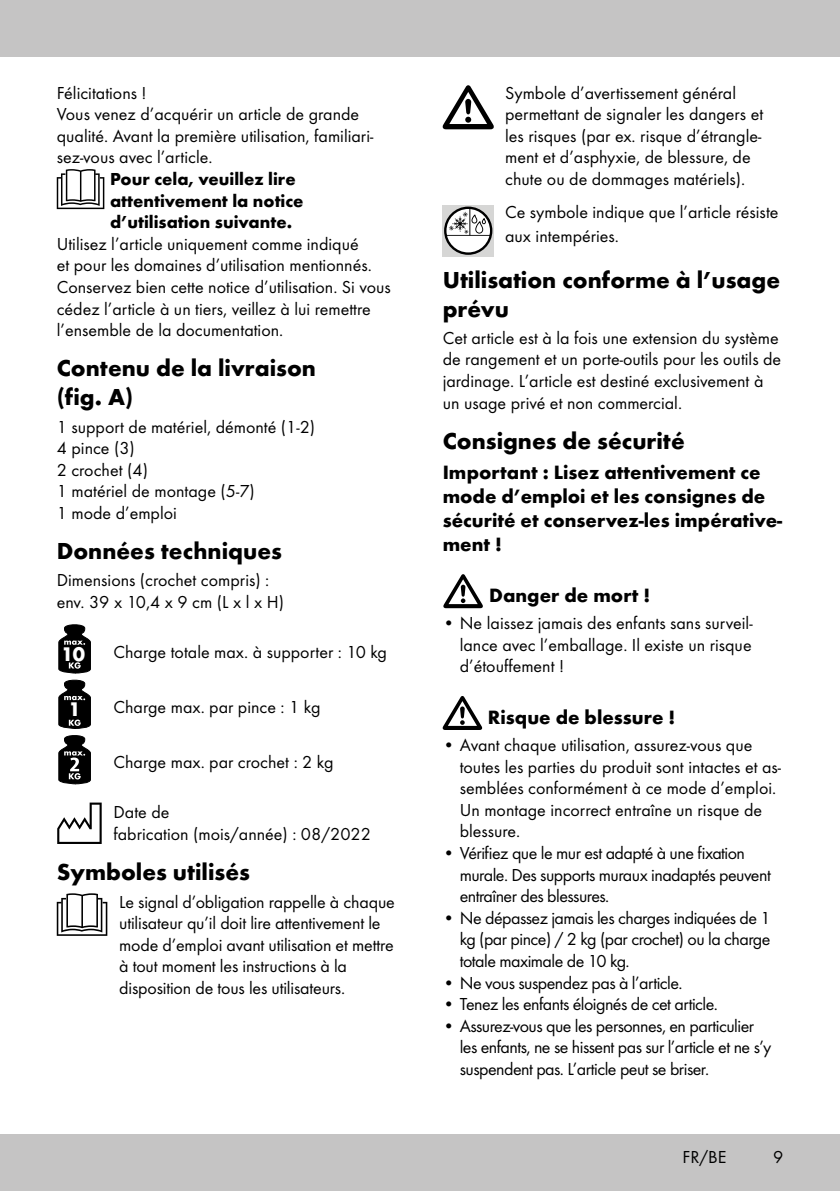
<style>
.page{position:relative;width:840px;height:1191px;background:#fff}
.page>*{position:absolute;margin:0;border:0;box-sizing:border-box;transform-origin:0 0}
.t1{font:700 24px/28.8px "Futura TOT";color:#000}
.t2{font:700 20.4px "Futura TOT";color:#fff}
.t3{font:700 20px/24px "Futura TOT";color:#000}
.t4{font:18px/21.6px "Futura TOT Boo";color:#000}
.t5{font:18px/21.6px "Futura TOT Boo";letter-spacing:-.03em;color:#000}
.t6{font:700 18px/21.6px "Futura TOT";color:#000}
</style>
<div class="page">
<div style="left:0;top:1134px;width:839px;height:57px;background:#c5c4c4"></div>
<div style="left:0;top:0;width:839px;height:57px;background:#c5c4c4"></div>
<svg style="left:57px;top:169px;width:47px;height:40px"></svg>
<svg style="left:59px;top:624px;width:32px;height:49px;background:#333"></svg>
<svg style="left:59px;top:680px;width:32px;height:48px;background:#303030"></svg>
<svg style="left:59px;top:735px;width:32px;height:49px"></svg>
<svg style="left:57px;top:802px;width:45px;height:42px"></svg>
<svg style="left:57px;top:893px;width:50px;height:43px"></svg>
<svg style="left:442px;top:85px;width:51px;height:44px"></svg>
<svg style="left:442px;top:205px;width:51px;height:51px"></svg>
<svg style="left:445px;top:208px;width:46px;height:46px"></svg>
<div style="left:444px;top:207px;width:48px;height:48px;border:2px solid #000;border-radius:50%"></div>
<hr style="left:445px;top:235px;width:45px;height:1px;background:#000">
<svg style="left:448px;top:208px;width:37px;height:27px"></svg>
<svg style="left:443px;top:574px;width:39px;height:34px"></svg>
<svg style="left:442px;top:696px;width:40px;height:34px"></svg>
<p class="t4" style="left:57px;top:82px;width:318px">Félicitations !<br>Vous venez d’acquérir un article de grande qualité. Avant la première utilisation, familiari&shy;sez-vous avec l’article.</p>
<p class="t6" style="left:110px;top:168px;width:195px">Pour cela, veuillez lire attentivement la notice d’utilisation suivante.</p>
<p class="t4" style="left:57px;top:233px;width:335px">Utilisez l’article uniquement comme indiqué<br>et pour les domaines d’utilisation mentionnés.<br>Conservez bien cette notice d’utilisation. Si vous cédez l’article à un tiers, veillez à lui remettre l’ensemble de la documentation.</p>
<h1 class="t1" style="left:57px;top:353px;width:261px">Contenu de la livraison (fig. A)</h1>
<p class="t4" style="left:57px;top:415px;width:260px">1 support de matériel, démonté (1-2)<br>4 pince (3)<br>2 crochet (4)<br>1 matériel de montage (5-7)<br>1 mode d’emploi</p>
<h1 class="t1" style="left:57px;top:536px;width:227px">Données techniques</h1>
<p class="t4" style="left:57px;top:569px;width:229px">Dimensions (crochet compris) : env. 39 x 10,4 x 9 cm (L x l x H)</p>
<p class="t2" style="left:61px;top:641px;width:25px">10</p>
<p class="t4" style="left:113px;top:641px;width:275px">Charge totale max. à supporter : 10 kg</p>
<p class="t2" style="left:69px;top:696px;width:14px">1</p>
<p class="t4" style="left:113px;top:696px;width:208px">Charge max. par pince : 1 kg</p>
<p class="t4" style="left:113px;top:751px;width:221px">Charge max. par crochet : 2 kg</p>
<p class="t4" style="left:113px;top:801px;width:259px">Date de<br>fabrication (mois/année) : 08/2022</p>
<h1 class="t1" style="left:57px;top:857px;width:195px">Symboles utilisés</h1>
<p class="t4" style="left:119px;top:890px;width:277px">Le signal d’obligation rappelle à chaque utilisateur qu’il doit lire attentivement le mode d’emploi avant utilisation et mettre à tout moment les instructions à la disposition de tous les utilisateurs.</p>
<p class="t4" style="left:505px;top:82px;width:259px">Symbole d’avertissement général permettant de signaler les dangers et les risques (par ex. risque d’étrangle&shy;ment et d’asphyxie, de blessure, de chute ou de dommages matériels).</p>
<p class="t4" style="left:505px;top:200px;width:275px;line-height:24px">Ce symbole indique que l’article résiste aux intempéries.</p>
<h1 class="t1" style="left:442px;top:265px;width:339px">Utilisation conforme à l’usage prévu</h1>
<p class="t4" style="left:442px;top:327px;width:340px">Cet article est à la fois une extension du système de rangement et un porte-outils pour les outils de jardinage. L’article est destiné exclusivement à un usage privé et non commercial.</p>
<h1 class="t1" style="left:442px;top:426px;width:243px">Consignes de sécurité</h1>
<p class="t3" style="left:442px;top:459px;width:341px">Important : Lisez attentivement ce mode d’emploi et les consignes de sécurité et conservez-les impérative&shy;ment !</p>
<p class="t3" style="left:489px;top:583px;width:162px">Danger de mort !</p>
<p class="t4" style="left:459px;top:612px;width:294px;text-align:justify;text-indent:-17px">• Ne laissez jamais des enfants sans surveil&shy;lance avec l’emballage. Il existe un risque d’étouffement !</p>
<p class="t3" style="left:487px;top:704px;width:189px">Risque de blessure !</p>
<p class="t4" style="left:459px;top:734px;width:323px;text-indent:-17px">• Avant chaque utilisation, assurez-vous que toutes les parties du produit sont intactes et as&shy;semblées conformément à ce mode d’emploi.<br>Un montage incorrect entraîne un risque de blessure.</p>
<p class="t5" style="left:459px;top:842px;width:312px;text-indent:-17px">• Vérifiez que le mur est adapté à une fixation murale. Des supports muraux inadaptés peuvent entraîner des blessures.</p>
<p class="t4" style="left:459px;top:907px;width:312px;text-align:justify;text-indent:-17px">• Ne dépassez jamais les charges indiquées de 1 kg (par pince) / 2 kg (par crochet) ou la charge totale maximale de 10 kg.</p>
<p class="t5" style="left:442px;top:971px;width:241px">• Ne vous suspendez pas à l’article.</p>
<p class="t5" style="left:442px;top:993px;width:276px">• Tenez les enfants éloignés de cet article.</p>
<p class="t5" style="left:459px;top:1015px;width:313px;text-indent:-17px">• Assurez-vous que les personnes, en particulier les enfants, ne se hissent pas sur l’article et ne s’y suspendent pas. L’article peut se briser.</p>
<p class="t4" style="left:682px;top:1146px;width:45px">FR/BE</p>
<p class="t4" style="left:772px;top:1146px;width:12px">9</p>
</div>
